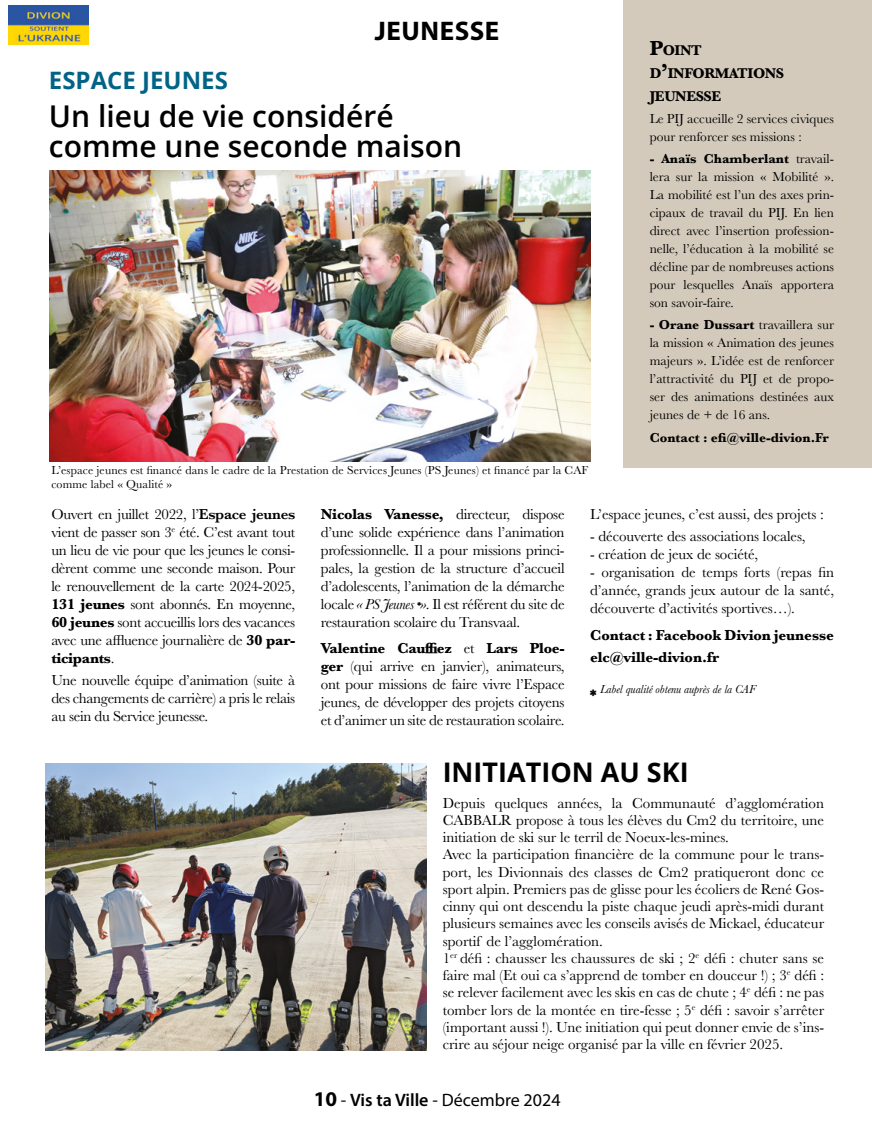
<style>
.page{position:relative;width:872px;height:1127px;background:#fff}
.page>*{position:absolute;margin:0;border:0;box-sizing:border-box;transform-origin:0 0}
.t1{font:600 30px/30px "Open Sans";color:#000}
.t2{font:700 27px "Open Sans";color:#000}
.t3{font:700 27px "Myriad Pro";letter-spacing:.02em;color:#000}
.t4{font:700 24px "Open Sans";color:#016486}
.t5{font:18px "Myriad Pro";color:#000}
.t6{font:15px/18px "Baskerville";color:#000;text-align:justify}
.t7{font:700 15px/22.2px "Baskerville";letter-spacing:-.005em;color:#000}
.t8{font:700 14.7px/23px "Baskerville";letter-spacing:-.03em;color:#000}
.t9{font:13.5px/18px "Baskerville";color:#000;text-align:justify}
.t10{font:700 13.5px "Baskerville";color:#000}
.t11{font:12px/14.4px "Baskerville";letter-spacing:.01em;color:#000}
.t12{font:italic 12px "Baskerville";letter-spacing:-.005em;color:#000}
.s1{font-size:21px}
.s2{font-weight:700}
.s3{font-weight:600}
.s4{font-style:italic}
.s5{font-weight:700;font-style:normal;font-size:15px}
.s6{font-weight:700;font-size:21px}
</style>
<div class="page">
<div style="left:623px;top:0;width:249px;height:467px;background:#d4cabb"></div>
<img style="left:50px;top:170px;width:540px;height:292px">
<img style="left:45px;top:764px;width:381px;height:286px">
<img style="left:9px;top:5px;width:79px;height:40px">
<h2 class="t3" style="left:375px;top:14px;width:126px">JEUNESSE</h2>
<h3 class="t4" style="left:49px;top:63px;width:180px">ESPACE JEUNES</h3>
<h1 class="t1" style="left:49px;top:101px;width:415px">Un lieu de vie considéré comme une seconde maison</h1>
<p class="t11" style="left:51px;top:463px;width:538px">L’espace jeunes est financé dans le cadre de la Prestation de Services Jeunes (PS Jeunes) et financé par la CAF comme label « Qualité »</p>
<p class="t8" style="left:649px;top:38px;width:136px"><span class="s1">P</span>OINT<br>D<span class="s1">’</span>INFORMATIONS<br>JEUNESSE</p>
<p class="t9" style="left:649px;top:110px;width:186px">Le PIJ accueille 2 services civiques pour renforcer ses missions :</p>
<p class="t9" style="left:649px;top:150px;width:186px"><span class="s2">- Anaïs Chamberlant</span> travail&shy;lera sur la mission « Mobilité ».<br>La mobilité est l’un des axes prin&shy;cipaux de travail du PIJ. En lien direct avec l’insertion profession&shy;nelle, l’éducation à la mobilité se décline par de nombreuses actions pour lesquelles Anaïs apportera son savoir-faire.</p>
<p class="t9" style="left:649px;top:316px;width:186px"><span class="s2">- Orane Dussart</span> travaillera sur la mission « Animation des jeunes majeurs ». L’idée est de renforcer l’attractivité du PIJ et de propo&shy;ser des animations destinées aux jeunes de + de 16 ans.</p>
<p class="t10" style="left:649px;top:428px;width:181px">Contact : efi@ville-divion.Fr</p>
<p class="t6" style="left:51px;top:505px;width:245px">Ouvert en juillet 2022, l’<span class="s3">Espace jeunes </span>vient de passer son 3<sup>e</sup> été. C’est avant tout un lieu de vie pour que les jeunes le consi&shy;dèrent comme une seconde maison. Pour le renouvellement de la carte 2024-2025, <span class="s2">131 jeunes</span> sont abonnés. En moyenne, <span class="s2">60 jeunes</span> sont accueillis lors des vacances avec une affluence journalière de <span class="s2">30 par&shy;ticipants</span>.</p>
<p class="t6" style="left:51px;top:671px;width:245px">Une nouvelle équipe d’animation (suite à des changements de carrière) a pris le relais au sein du Service jeunesse.</p>
<p class="t6" style="left:321px;top:505px;width:245px"><span class="s2">Nicolas Vanesse,</span> directeur, dispose d’une solide expérience dans l’animation professionnelle. Il a pour missions princi&shy;pales, la gestion de la structure d’accueil d’adolescents, l’animation de la démarche locale <span class="s4">« PS Jeunes</span> <sup>⁎</sup><span class="s4">»</span>. Il est référent du site de restauration scolaire du Transvaal.</p>
<p class="t6" style="left:321px;top:640px;width:245px"><span class="s2">Valentine Cauffiez</span> et <span class="s2">Lars Ploe&shy;ger</span> (qui arrive en janvier), animateurs, ont pour missions de faire vivre l’Espace jeunes, de développer des projets citoyens et d’animer un site de restauration scolaire.</p>
<p class="t6" style="left:590px;top:505px;width:235px">L’espace jeunes, c’est aussi, des projets :</p>
<p class="t6" style="left:590px;top:527px;width:217px">- découverte des associations locales,</p>
<p class="t6" style="left:590px;top:545px;width:170px">- création de jeux de société,</p>
<p class="t6" style="left:590px;top:563px;width:245px">- organisation de temps forts (repas fin d’année, grands jeux autour de la santé, découverte d’activités sportives…).</p>
<p class="t7" style="left:590px;top:624px;width:245px">Contact : Facebook Divion jeunesse elc@ville-divion.fr</p>
<p class="t12" style="left:590px;top:681px;width:167px"><span class="s5">⁎</span> Label qualité obtenu auprès de la CAF</p>
<h2 class="t2" style="left:443px;top:753px;width:247px">INITIATION AU SKI</h2>
<p class="t6" style="left:443px;top:794px;width:383px;line-height:17.2px;text-align:left">Depuis quelques années, la Communauté d’agglomération CABBALR propose à tous les élèves du Cm2 du territoire, une initiation de ski sur le terril de Noeux-les-mines.<br>Avec la participation financière de la commune pour le trans&shy;port, les Divionnais des classes de Cm2 pratiqueront donc ce sport alpin. Premiers pas de glisse pour les écoliers de René Gos&shy;cinny qui ont descendu la piste chaque jeudi après-midi durant plusieurs semaines avec les conseils avisés de Mickael, éducateur sportif de l’agglomération.<br>1<sup>er</sup> défi : chausser les chaussures de ski ; 2<sup>e</sup> défi : chuter sans se faire mal (Et oui ca s’apprend de tomber en douceur !) ; 3<sup>e</sup> défi : se relever facilement avec les skis en cas de chute ; 4<sup>e</sup> défi : ne pas tomber lors de la montée en tire-fesse ; 5<sup>e</sup> défi : savoir s’arrêter (important aussi !). Une initiation qui peut donner envie de s’ins&shy;crire au séjour neige organisé par la ville en février 2025.</p>
<p class="t5" style="left:314px;top:1088px;width:248px"><span class="s6">10</span> - <span class="s3">Vis ta Ville</span> - Décembre 2024</p>
</div>
